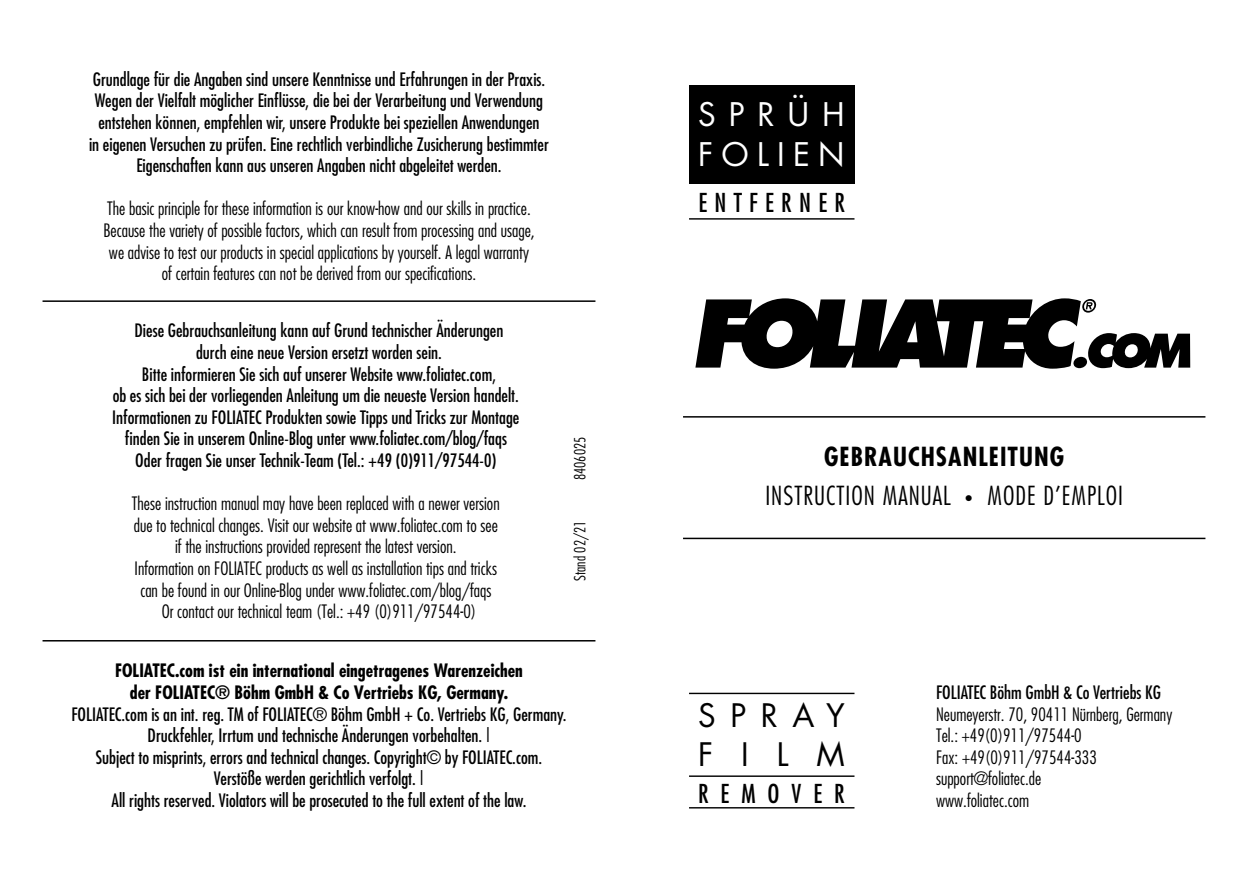
<style>
.page{position:relative;width:1259px;height:893px;background:#fff}
.page>*{position:absolute;margin:0;border:0;box-sizing:border-box;transform-origin:0 0}
.t1{font:31.8px/39.6px "Futura";letter-spacing:.26em;color:#fff}
.t2{font:31.5px/39.6px "Futura";letter-spacing:.465em;color:#000}
.t3{font:300 condensed 25.5px/39.6px "Futura";letter-spacing:.04em;color:#000;text-align:center}
.t4{font:condensed 25.5px "Futura";letter-spacing:.285em;color:#000}
.t5{font:condensed 25.5px "Futura";letter-spacing:.47em;color:#000}
.t6{font:condensed 18px/21.6px "Futura";color:#000;text-align:center}
.t7{font:300 condensed 18px/21.6px "Futura";color:#000;text-align:center}
.t8{font:700 condensed 18px/21.6px "Futura";color:#000;text-align:center}
.t9{font:300 condensed 15px "Futura";color:#000}
.s1{font-weight:700}
.s2{font-weight:700;font-size:15.9px}
</style>
<div class="page">
<hr style="left:43px;top:640px;width:552px;height:1px;background:#000">
<hr style="left:43px;top:300px;width:552px;height:2px;background:#000">
<hr style="left:689px;top:807px;width:165px;height:1px;background:#000">
<hr style="left:689px;top:693px;width:165px;height:1px;background:#000">
<hr style="left:689px;top:775px;width:165px;height:2px;background:#000">
<hr style="left:689px;top:218px;width:165px;height:2px;background:#000">
<svg style="left:695px;top:298px;width:495px;height:71px"></svg>
<hr style="left:683px;top:416px;width:522px;height:2px;background:#000">
<hr style="left:683px;top:538px;width:522px;height:1px;background:#000">
<div style="left:689px;top:85px;width:165px;height:99px;background:#000"></div>
<p class="t6" style="left:89px;top:68px;width:461px">Grundlage für die Angaben sind unsere Kenntnisse und Erfahrungen in der Praxis.<br>Wegen der Vielfalt möglicher Einflüsse, die bei der Verarbeitung und Verwendung entstehen können, empfehlen wir, unsere Produkte bei speziellen Anwendungen<br>in eigenen Versuchen zu prüfen. Eine rechtlich verbindliche Zusicherung bestimmter Eigenschaften kann aus unseren Angaben nicht abgeleitet werden.</p>
<p class="t7" style="left:103px;top:198px;width:433px">The basic principle for these information is our know-how and our skills in practice.<br>Because the variety of possible factors, which can result from processing and usage, we advise to test our products in special applications by yourself. A legal warranty of certain features can not be derived from our specifications.</p>
<p class="t6" style="left:112px;top:319px;width:409px">Diese Gebrauchsanleitung kann auf Grund technischer Änderungen<br>durch eine neue Version ersetzt worden sein.<br>Bitte informieren Sie sich auf unserer Website www.foliatec.com,<br>ob es sich bei der vorliegenden Anleitung um die neueste Version handelt.<br>Informationen zu FOLIATEC Produkten sowie Tipps und Tricks zur Montage finden Sie in unserem Online-Blog unter www.foliatec.com/blog/faqs Oder fragen Sie unser Technik-Team (Tel.: +49 (0)911/97544-0)</p>
<p class="t7" style="left:132px;top:492px;width:369px">These instruction manual may have been replaced with a newer version due to technical changes. Visit our website at www.foliatec.com to see if the instructions provided represent the latest version.<br>Information on FOLIATEC products as well as installation tips and tricks can be found in our Online-Blog under www.foliatec.com/blog/faqs<br>Or contact our technical team (Tel.: +49 (0)911/97544-0)</p>
<p class="t9" style="left:570px;top:480px;width:45px;rotate:-90deg">8406025</p>
<p class="t9" style="left:570px;top:581px;width:62px;rotate:-90deg">Stand 02/21</p>
<p class="t8" style="left:115px;top:660px;width:409px">FOLIATEC.com ist ein international eingetragenes Warenzeichen der FOLIATEC® Böhm GmbH &amp; Co Vertriebs KG, Germany.</p>
<p class="t6" style="left:71px;top:703px;width:497px">FOLIATEC.com is an int. reg. TM of FOLIATEC® Böhm GmbH + Co. Vertriebs KG, Germany.<br>Druckfehler, Irrtum und technische Änderungen vorbehalten. |<br>Subject to misprints, errors and technical changes. Copyright© by FOLIATEC.com.<br>Verstöße werden gerichtlich verfolgt. |<br>All rights reserved. Violators will be prosecuted to the full extent of the law.</p>
<h1 class="t1" style="left:698px;top:94px;width:148px">SPRÜH<br>FOLIEN</h1>
<h3 class="t4" style="left:698px;top:186px;width:148px">ENTFERNER</h3>
<h3 class="t3" style="left:765px;top:436px;width:359px"><span class="s1">GEBRAUCHSANLEITUNG<br></span>INSTRUCTION MANUAL <span class="s2">•</span> MODE D’EMPLOI</h3>
<h2 class="t2" style="left:698px;top:695px;width:148px">SPRAY<br>FILM</h2>
<h3 class="t5" style="left:698px;top:777px;width:148px">REMOVER</h3>
<p class="t6" style="left:936px;top:681px;width:226px">FOLIATEC Böhm GmbH &amp; Co Vertriebs KG</p>
<p class="t7" style="left:936px;top:703px;width:238px;text-align:left">Neumeyerstr. 70, 90411 Nürnberg, Germany<br>Tel.: +49(0)911/97544-0<br>Fax: +49(0)911/97544-333 support@foliatec.de<br>www.foliatec.com</p>
</div>
